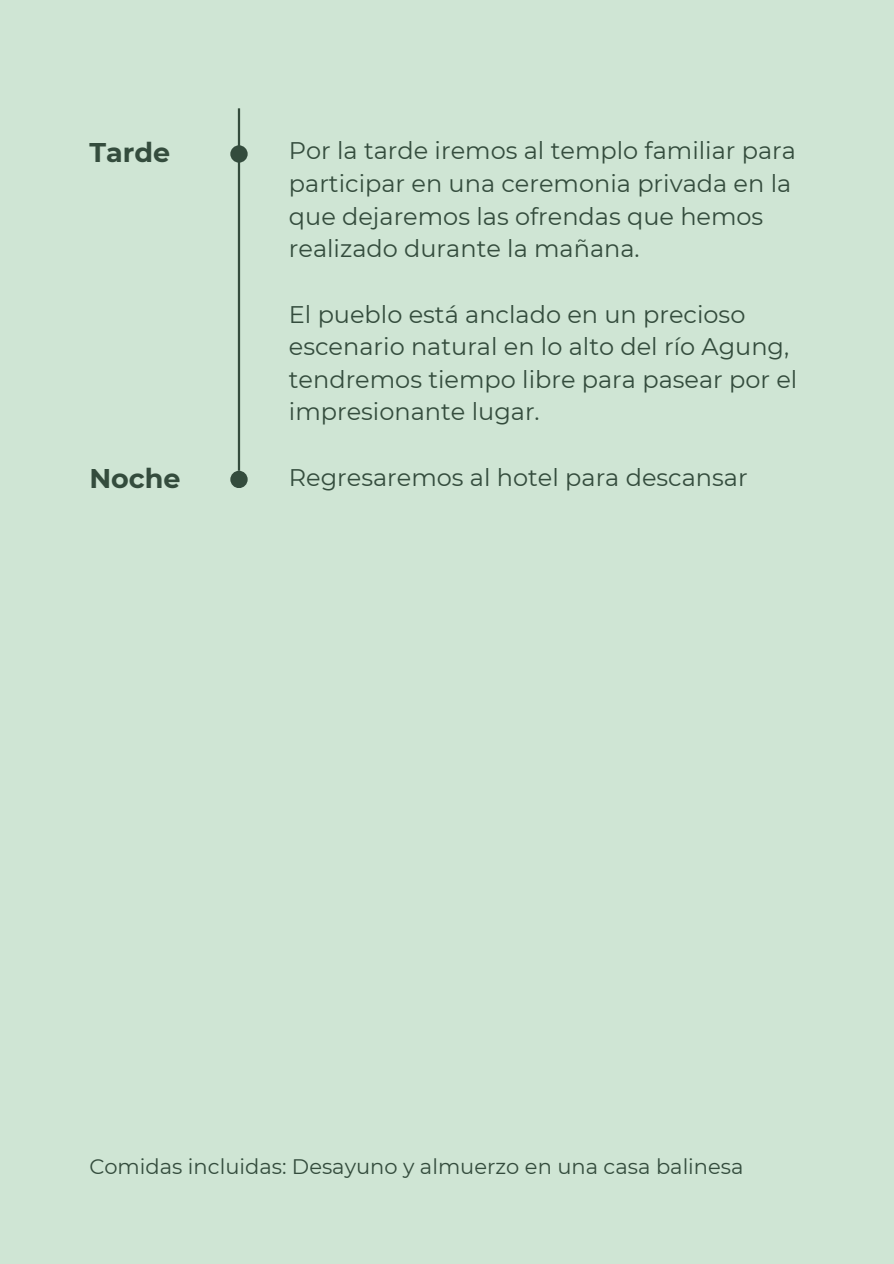
<style>
.page{position:relative;width:894px;height:1264px;background:#fff}
.page>*{position:absolute;margin:0;border:0;box-sizing:border-box;transform-origin:0 0}
.t1{font:700 27px "Montserrat";color:#344c3d}
.t2{font:24px/32.7px "Montserrat";color:#344c3d}
.t3{font:21px "Montserrat";color:#344c3d}
</style>
<div class="page">
<div style="left:0;top:0;width:893px;height:1263px;background:#cfe5d4"></div>
<div style="left:230px;top:145px;width:17px;height:18px;background:#344c3d;border-radius:50%"></div>
<div style="left:230px;top:471px;width:17px;height:17px;background:#344c3d;border-radius:50%"></div>
<hr style="left:238px;top:108px;width:2px;height:363px;background:#344c3d">
<p class="t1" style="left:89px;top:133px;width:82px">Tarde</p>
<p class="t1" style="left:89px;top:459px;width:93px">Noche</p>
<p class="t2" style="left:289px;top:134px;width:508px">Por la tarde iremos al templo familiar para participar en una ceremonia privada en la que dejaremos las ofrendas que hemos realizado durante la mañana.</p>
<p class="t2" style="left:289px;top:297px;width:510px">El pueblo está anclado en un precioso escenario natural en lo alto del río Agung, tendremos tiempo libre para pasear por el impresionante lugar.</p>
<p class="t2" style="left:289px;top:460px;width:460px">Regresaremos al hotel para descansar</p>
<p class="t3" style="left:89px;top:1152px;width:655px">Comidas incluidas: Desayuno y almuerzo en una casa balinesa</p>
</div>
